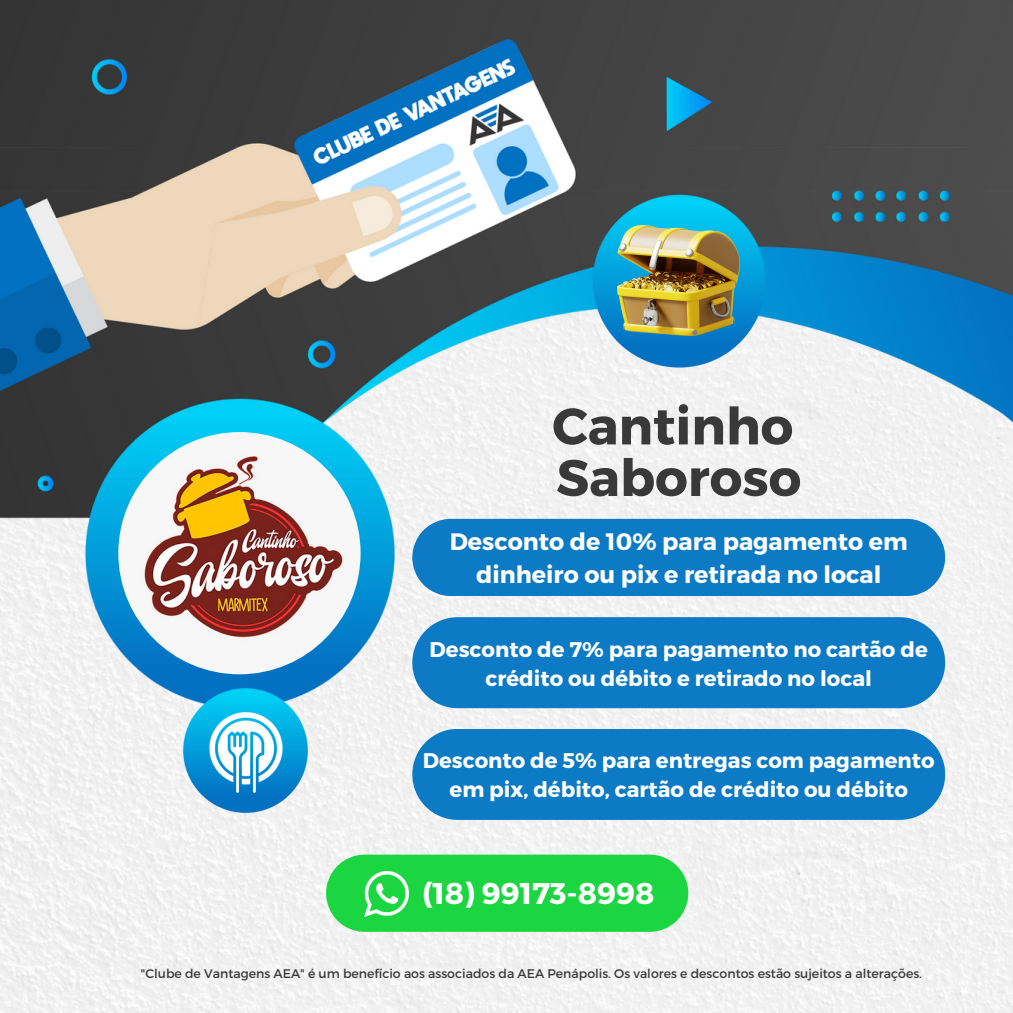
<style>
.page{position:relative;width:1013px;height:1013px;background:#fff}
.page>*{position:absolute;margin:0;border:0;box-sizing:border-box;transform-origin:0 0}
.t1{font:700 51.25px "Montserrat";color:#393939}
.t2{font:700 30px "Montserrat";color:#fff}
.t3{font:700 23.75px/32.8px "Montserrat";color:#fff;text-align:center}
.t4{font:700 21.25px/29px "Montserrat";color:#fff;text-align:center}
.t5{font:12.5px "Montserrat";color:#393939}
</style>
<div class="page">
<img style="left:0;top:0;width:1012px;height:1012px">
<img style="left:118px;top:432px;width:242px;height:242px;border-radius:50%">
<div style="left:326px;top:854px;width:362px;height:77px;background:#1bd640"></div>
<img style="left:466px;top:68px;width:411px;height:412px">
<img style="left:617px;top:225px;width:122px;height:111px">
<img style="left:364px;top:871px;width:44px;height:45px">
<img style="left:92px;top:596px;width:297px;height:297px">
<div style="left:412px;top:519px;width:533px;height:77px;background:#0c7ac4"></div>
<div style="left:412px;top:617px;width:533px;height:91px;background:#0c7ac4;border-radius:46px"></div>
<div style="left:412px;top:728px;width:533px;height:92px;background:#0c7ac4;border-radius:46px"></div>
<img style="left:202px;top:708px;width:88px;height:88px">
<p class="t1" style="left:552px;top:393px;width:242px">Cantinho</p>
<p class="t1" style="left:556px;top:444px;width:247px">Saboroso</p>
<p class="t3" style="left:450px;top:524px;width:459px">Desconto de 10% para pagamento em dinheiro ou pix e retirada no local</p>
<p class="t4" style="left:429px;top:633px;width:499px">Desconto de 7% para pagamento no cartão de crédito ou débito e retirado no local</p>
<p class="t4" style="left:423px;top:745px;width:513px">Desconto de 5% para entregas com pagamento em pix, débito, cartão de crédito ou débito</p>
<p class="t2" style="left:422px;top:874px;width:234px">(18) 99173-8998</p>
<p class="t5" style="left:141px;top:965px;width:782px">"Clube de Vantagens AEA" é um benefício aos associados da AEA Penápolis. Os valores e descontos estão sujeitos a alterações.</p>
</div>
